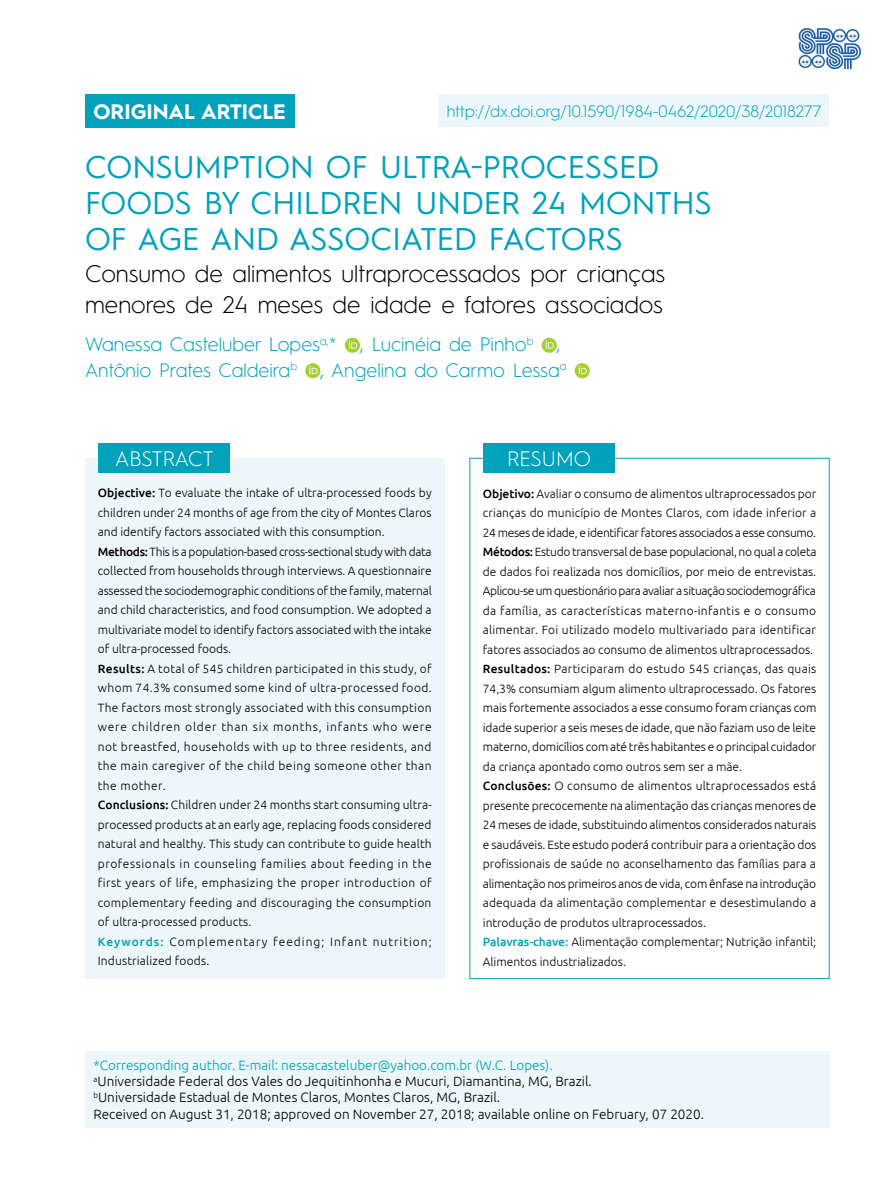
<style>
.page{position:relative;width:893px;height:1191px;background:#fff}
.page>*{position:absolute;margin:0;border:0;box-sizing:border-box;transform-origin:0 0}
.t1{font:31.5px/36px "Hurme Geometric Sans 1";color:#00a1ba}
.t2{font:300 24px/31.5px "Hurme Geometric Sans 1";color:#000}
.t3{font:700 21px "Hurme Geometric Sans 1";color:#fff}
.t4{font:300 21px "Hurme Geometric Sans 1";letter-spacing:-.005em;color:#fff}
.t5{font:300 19.5px/25.5px "Hurme Geometric Sans 1";color:#00a1ba}
.t6{font:300 16.5px "Hurme Geometric Sans 1";color:#00a1ba}
.t7{font:300 13.5px/16.2px "Ubuntu";color:#000}
.t8{font:300 12px/19.5px "Ubuntu";color:#000}
.s1{font-weight:500}
.s2{font-weight:500;color:#00a1ba}
.s3{color:#00a1ba}
</style>
<div class="page">
<div style="left:85px;top:458px;width:359px;height:520px;background:#edf6f9"></div>
<div style="left:98px;top:443px;width:132px;height:30px;background:#00a1ba"></div>
<div style="left:483px;top:443px;width:132px;height:30px;background:#00a1ba"></div>
<div style="left:85px;top:1051px;width:744px;height:76px;background:#edf6f9"></div>
<svg style="left:345px;top:337px;width:15px;height:16px"></svg>
<svg style="left:349px;top:340px;width:8px;height:9px"></svg>
<svg style="left:542px;top:337px;width:15px;height:16px"></svg>
<svg style="left:546px;top:340px;width:8px;height:9px"></svg>
<svg style="left:305px;top:363px;width:15px;height:15px"></svg>
<svg style="left:309px;top:366px;width:9px;height:8px"></svg>
<svg style="left:575px;top:363px;width:15px;height:15px"></svg>
<svg style="left:579px;top:366px;width:8px;height:8px"></svg>
<div style="left:85px;top:94px;width:209px;height:33px;background:#00a1ba"></div>
<div style="left:438px;top:94px;width:391px;height:32px;background:#edf6f9"></div>
<img style="left:798px;top:27px;width:64px;height:43px">
<h3 class="t3" style="left:94px;top:97px;width:194px">ORIGINAL ARTICLE</h3>
<h3 class="t6" style="left:447px;top:100px;width:376px">http://dx.doi.org/10.1590/1984-0462/2020/38/2018277</h3>
<h1 class="t1" style="left:85px;top:147px;width:628px">CONSUMPTION OF ULTRA-PROCESSED<br>FOODS BY CHILDREN UNDER 24 MONTHS<br>OF AGE AND ASSOCIATED FACTORS</h1>
<h2 class="t2" style="left:85px;top:256px;width:581px">Consumo de alimentos ultraprocessados por crianças menores de 24 meses de idade e fatores associados</h2>
<h3 class="t5" style="left:85px;top:330px;width:483px">Wanessa Casteluber Lopes<sup>a,</sup>* , Lucinéia de Pinho<sup>b</sup> ,<br>Antônio Prates Caldeira<sup>b</sup> , Angelina do Carmo Lessa<sup>a</sup></h3>
<h3 class="t4" style="left:115px;top:445px;width:100px">ABSTRACT</h3>
<h3 class="t4" style="left:507px;top:445px;width:85px">RESUMO</h3>
<p class="t8" style="left:98px;top:483px;width:336px"><span class="s1">Objective:</span> To evaluate the intake of ultra-processed foods by children under 24 months of age from the city of Montes Claros and identify factors associated with this consumption.<br><span class="s1">Methods:</span> This is a population-based cross-sectional study with data collected from households through interviews. A questionnaire assessed the sociodemographic conditions of the family, maternal and child characteristics, and food consumption. We adopted a multivariate model to identify factors associated with the intake of ultra-processed foods.<br><span class="s1">Results:</span> A total of 545 children participated in this study, of whom 74.3% consumed some kind of ultra-processed food.<br>The factors most strongly associated with this consumption were children older than six months, infants who were not breastfed, households with up to three residents, and the main caregiver of the child being someone other than the mother.<br><span class="s1">Conclusions:</span> Children under 24 months start consuming ultra&shy;processed products at an early age, replacing foods considered natural and healthy. This study can contribute to guide health professionals in counseling families about feeding in the first years of life, emphasizing the proper introduction of complementary feeding and discouraging the consumption of ultra-processed products.<br><span class="s2">Keywords:</span> Complementary feeding; Infant nutrition; Industrialized foods.</p>
<p class="t8" style="left:483px;top:483px;width:335px"><span class="s1">Objetivo:</span> Avaliar o consumo de alimentos ultraprocessados por crianças do município de Montes Claros, com idade inferior a 24 meses de idade, e identificar fatores associados a esse consumo.<br><span class="s1">Métodos:</span> Estudo transversal de base populacional, no qual a coleta de dados foi realizada nos domicílios, por meio de entrevistas.<br>Aplicou-se um questionário para avaliar a situação sociodemográfica da família, as características materno-infantis e o consumo alimentar. Foi utilizado modelo multivariado para identificar fatores associados ao consumo de alimentos ultraprocessados.<br><span class="s1">Resultados:</span> Participaram do estudo 545 crianças, das quais 74,3% consumiam algum alimento ultraprocessado. Os fatores mais fortemente associados a esse consumo foram crianças com idade superior a seis meses de idade, que não faziam uso de leite materno, domicílios com até três habitantes e o principal cuidador da criança apontado como outros sem ser a mãe.<br><span class="s1">Conclusões:</span> O consumo de alimentos ultraprocessados está presente precocemente na alimentação das crianças menores de 24 meses de idade, substituindo alimentos considerados naturais e saudáveis. Este estudo poderá contribuir para a orientação dos profissionais de saúde no aconselhamento das famílias para a alimentação nos primeiros anos de vida, com ênfase na introdução adequada da alimentação complementar e desestimulando a introdução de produtos ultraprocessados.<br><span class="s2">Palavras-chave:</span> Alimentação complementar; Nutrição infantil; Alimentos industrializados.</p>
<p class="t7" style="left:94px;top:1056px;width:612px"><span class="s3">*Corresponding author. E-mail: nessacasteluber@yahoo.com.br (W.C. Lopes).<br></span><sup>a</sup>Universidade Federal dos Vales do Jequitinhonha e Mucuri, Diamantina, MG, Brazil.<br><sup>b</sup>Universidade Estadual de Montes Claros, Montes Claros, MG, Brazil.<br>Received on August 31, 2018; approved on November 27, 2018; available online on February, 07 2020.</p>
</div>
